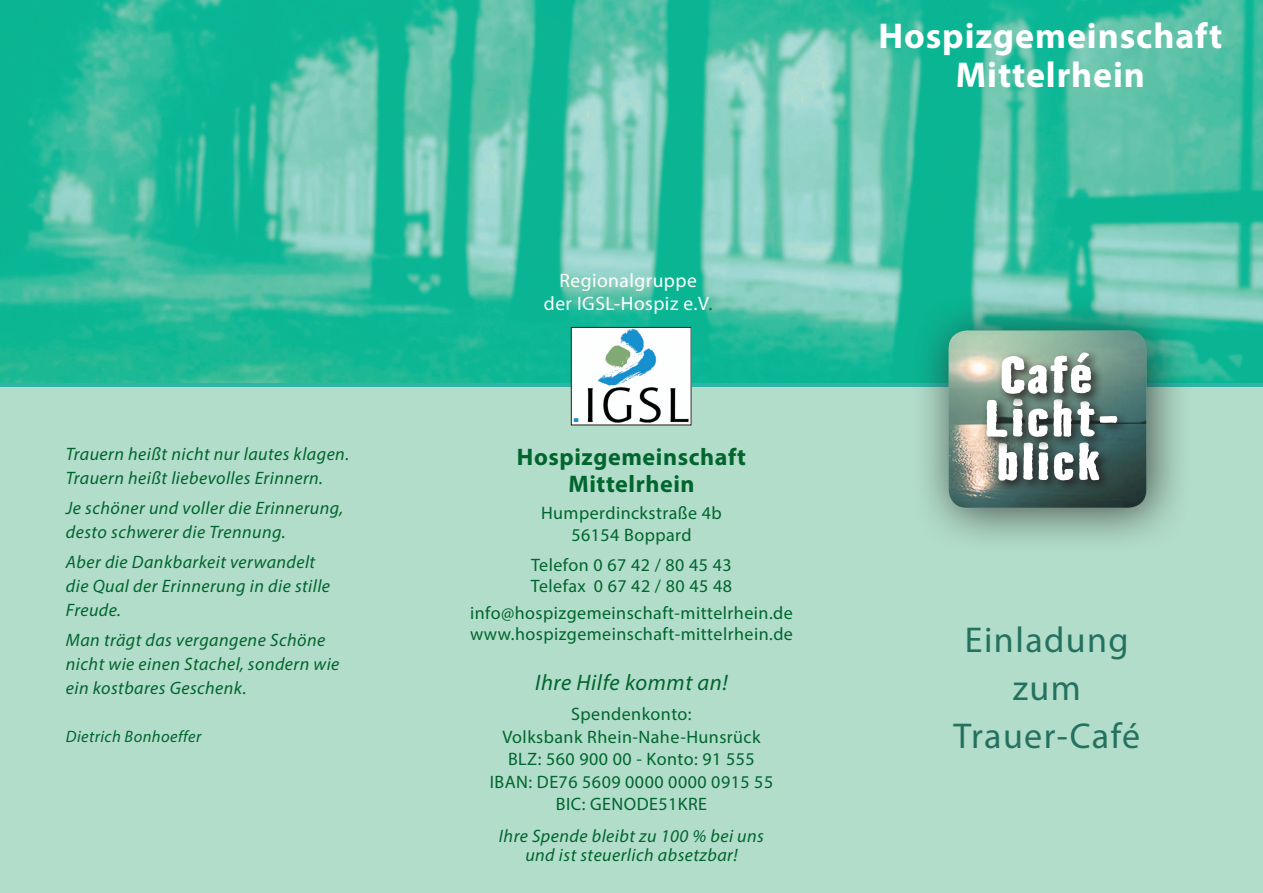
<style>
.page{position:relative;width:1263px;height:893px;background:#fff}
.page>*{position:absolute;margin:0;border:0;box-sizing:border-box;transform-origin:0 0}
.t1{font:700 36px "Myriad Pro";letter-spacing:.025em;color:#fff}
.t2{font:36px "Myriad Pro";letter-spacing:.04em;color:#24715f}
.t3{font:700 24px "Myriad Pro";letter-spacing:.025em;color:#00652e}
.t4{font:italic 22.5px "Myriad Pro";letter-spacing:.025em;color:#00652e}
.t5{font:19.5px "Myriad Pro";letter-spacing:.025em;color:#fefefe}
.t6{font:italic 18px/24px "Myriad Pro";letter-spacing:.025em;color:#00652e}
.t7{font:18px "Myriad Pro";letter-spacing:.025em;color:#00652e}
.t8{font:italic 16.5px "Myriad Pro";letter-spacing:.025em;color:#00652e}
.s1{color:#007538}
</style>
<div class="page">
<div style="left:0;top:353px;width:1263px;height:540px;background:#b2ddca"></div>
<img style="left:0;top:0;width:1263px;height:383px">
<div style="left:910px;top:292px;width:284px;height:263px;background:#231f20;opacity:.75"></div>
<img style="left:949px;top:331px;width:197px;height:177px">
<img style="left:573px;top:329px;width:116px;height:94px">
<div style="left:571px;top:327px;width:120px;height:98px;border:1px solid #231f20"></div>
<div style="left:994px;top:437px;width:118px;height:57px;background:#231f20;opacity:.92"></div>
<div style="left:982px;top:394px;width:148px;height:56px;background:#231f20;opacity:.92"></div>
<div style="left:997px;top:348px;width:107px;height:59px;background:#231f20;opacity:.92"></div>
<svg style="left:986px;top:352px;width:131px;height:129px;background:#95a39e"></svg>
<p class="t6" style="left:66px;top:442px;width:285px">Trauern heißt nicht nur lautes klagen.<br>Trauern heißt liebevolles Erinnern.</p>
<p class="t6" style="left:66px;top:496px;width:279px">Je schöner und voller die Erinnerung, desto schwerer die Trennung.</p>
<p class="t6" style="left:66px;top:550px;width:251px">Aber die Dankbarkeit verwandelt</p>
<p class="t6" style="left:66px;top:574px;width:266px">die Qual der Erinnerung in die stille<br>Freude.</p>
<p class="t6" style="left:66px;top:628px;width:275px">Man trägt das vergangene Schöne nicht wie einen Stachel, sondern wie ein kostbares Geschenk.</p>
<p class="t8" style="left:66px;top:726px;width:137px">Dietrich Bonhoeffer</p>
<p class="t5" style="left:559px;top:269px;width:139px">Regionalgruppe</p>
<p class="t5" style="left:544px;top:291px;width:170px">der IGSL-Hospiz e.V<span class="s1">.</span></p>
<p class="t3" style="left:517px;top:441px;width:231px">Hospizgemeinschaft</p>
<p class="t3" style="left:568px;top:468px;width:128px">Mittelrhein</p>
<p class="t7" style="left:541px;top:501px;width:182px">Humperdinckstraße 4b</p>
<p class="t7" style="left:571px;top:524px;width:122px">56154 Boppard</p>
<p class="t7" style="left:531px;top:554px;width:202px">Telefon 0 67 42 / 80 45 43</p>
<p class="t7" style="left:531px;top:575px;width:203px">Telefax 0 67 42 / 80 45 48</p>
<p class="t7" style="left:470px;top:602px;width:324px">info@hospizgemeinschaft-mittelrhein.de</p>
<p class="t7" style="left:470px;top:623px;width:324px">www.hospizgemeinschaft-mittelrhein.de</p>
<p class="t4" style="left:535px;top:669px;width:194px">Ihre Hilfe kommt an!</p>
<p class="t7" style="left:571px;top:703px;width:122px">Spendenkonto:</p>
<p class="t7" style="left:502px;top:726px;width:260px">Volksbank Rhein-Nahe-Hunsrück</p>
<p class="t7" style="left:508px;top:748px;width:248px">BLZ: 560 900 00 - Konto: 91 555</p>
<p class="t7" style="left:490px;top:771px;width:285px">IBAN: DE76 5609 0000 0000 0915 55</p>
<p class="t7" style="left:556px;top:793px;width:153px">BIC: GENODE51KRE</p>
<p class="t6" style="left:499px;top:824px;width:266px">Ihre Spende bleibt zu 100 % bei uns</p>
<p class="t6" style="left:525px;top:843px;width:214px">und ist steuerlich absetzbar!</p>
<p class="t1" style="left:878px;top:13px;width:345px">Hospizgemeinschaft</p>
<p class="t1" style="left:956px;top:52px;width:191px">Mittelrhein</p>
<p class="t2" style="left:965px;top:618px;width:165px">Einladung</p>
<p class="t2" style="left:1013px;top:666px;width:70px">zum</p>
<p class="t2" style="left:953px;top:714px;width:188px">Trauer-Café</p>
</div>
